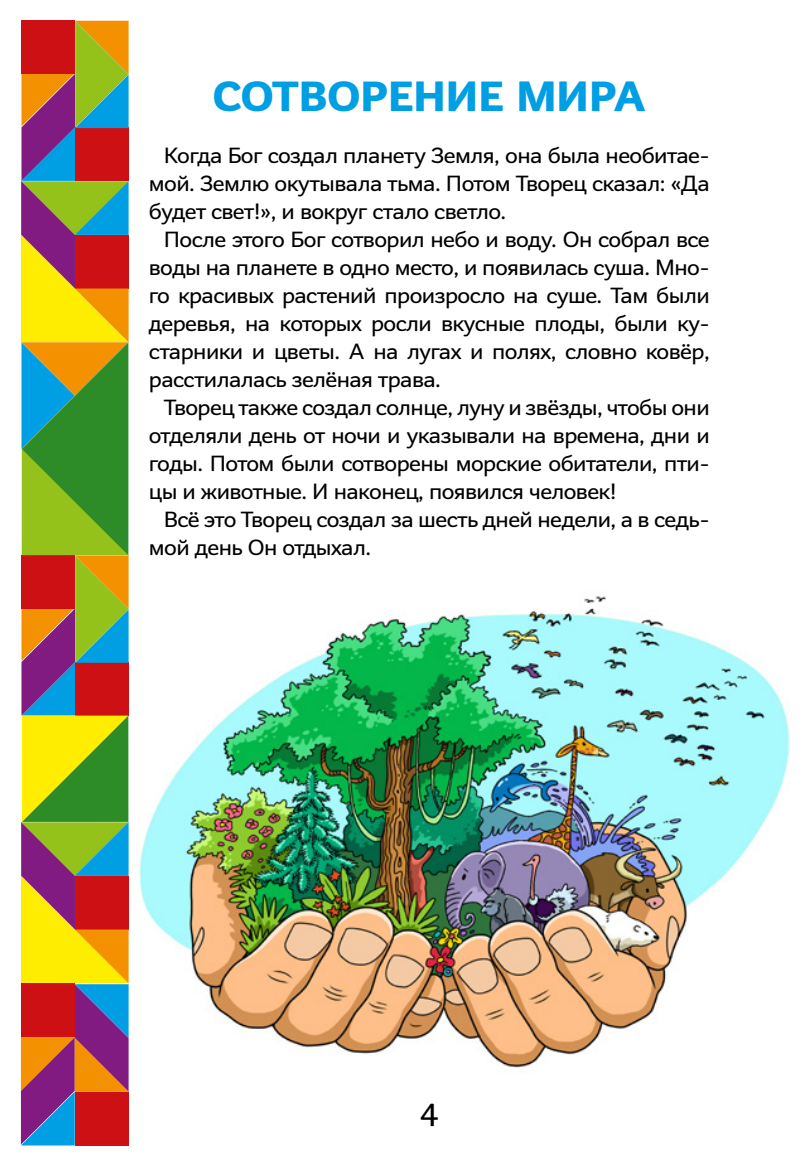
<style>
.page{position:relative;width:809px;height:1166px;background:#fff}
.page>*{position:absolute;margin:0;border:0;box-sizing:border-box;transform-origin:0 0}
.t1{font:800 42px "Vaccine Sans";letter-spacing:-.015em;color:#009ee3}
.t2{font:31.5px "Vaccine Sans";color:#000}
.t3{font:21.88px/28px "Vaccine Sans";letter-spacing:-.025em;color:#000;text-align:justify}
</style>
<div class="page">
<hr style="left:808px;top:833px;width:1px;height:251px;background:#fffbdb">
<img style="left:139px;top:596px;width:651px;height:472px">
<svg style="left:21px;top:21px;width:108px;height:1124px;background:#9b7f3e"></svg>
<h1 class="t1" style="left:212px;top:68px;width:435px">СОТВОРЕНИЕ МИРА</h1>
<p class="t3" style="left:149px;top:142px;width:562px;text-indent:15px">Когда Бог создал планету Земля, она была необитае&shy;мой. Землю окутывала тьма. Потом Творец сказал: «Да будет свет!», и вокруг стало светло.</p>
<p class="t3" style="left:149px;top:226px;width:562px;text-indent:15px">После этого Бог сотворил небо и воду. Он собрал все воды на планете в одно место, и появилась суша. Мно&shy;го красивых растений произросло на суше. Там были деревья, на которых росли вкусные плоды, были ку&shy;старники и цветы. А на лугах и полях, словно ковёр, расстилалась зелёная трава.</p>
<p class="t3" style="left:149px;top:394px;width:562px;text-indent:15px">Творец также создал солнце, луну и звёзды, чтобы они отделяли день от ночи и указывали на времена, дни и годы. Потом были сотворены морские обитатели, пти&shy;цы и животные. И наконец, появился человек!</p>
<p class="t3" style="left:149px;top:506px;width:562px;text-indent:15px">Всё это Творец создал за шесть дней недели, а в седь&shy;мой день Он отдыхал.</p>
<h2 class="t2" style="left:420px;top:1095px;width:20px">4</h2>
</div>
